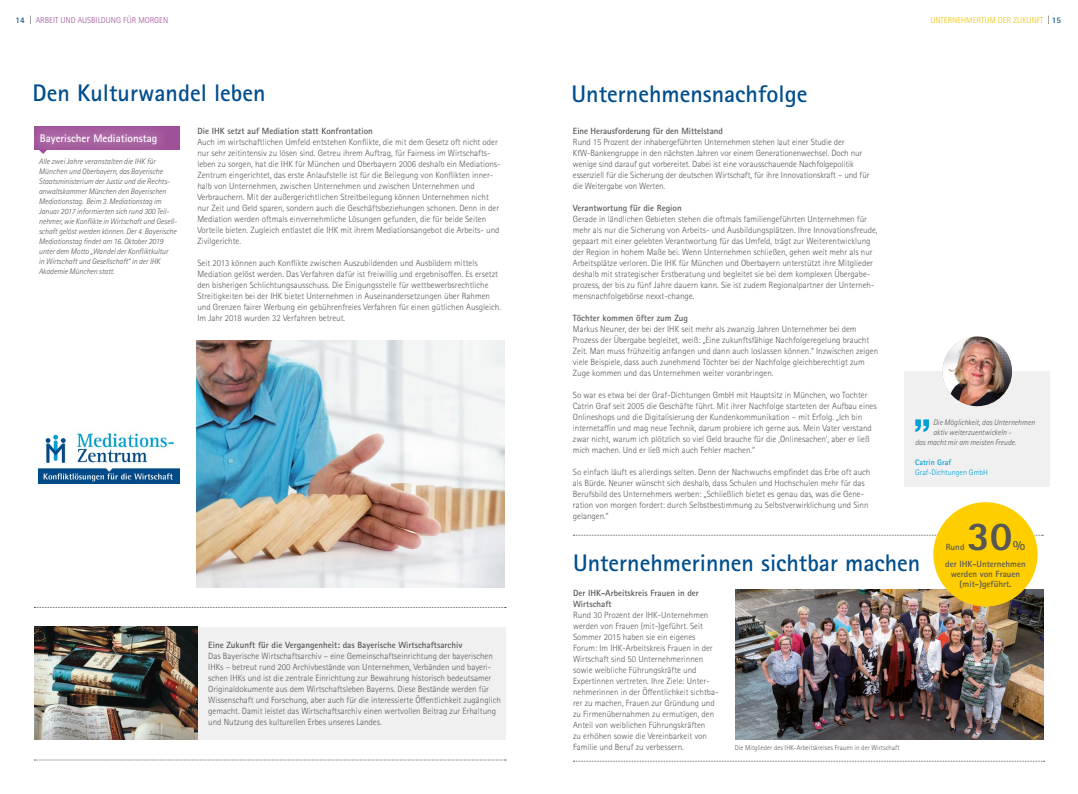
<style>
.page{position:relative;width:1078px;height:794px;background:#fff}
.page>*{position:absolute;margin:0;border:0;box-sizing:border-box;transform-origin:0 0}
.t1{font:800 40.9px "Rotis Sans Serif Std";color:#575756}
.t2{font:700 24px "Rotis Sans Serif Std";color:#004e8d}
.t3{font:800 14px "Rotis Sans Serif Std";color:#575756}
.t4{font:700 11px "Rotis Sans Serif Std";color:#fff}
.t5{font:300 9px/11px "Rotis Sans Serif Std";color:#575756}
.t6{font:700 9px/10px "Rotis Sans Serif Std";color:#575756}
.t7{font:300 8.5px "Rotis Sans Serif Std";color:#9f5198}
.t8{font:300 8.5px "Rotis Sans Serif Std";color:#ecc000}
.t9{font:italic 300 8px/10px "Rotis Sans Serif Std";letter-spacing:-.01em;color:#575756}
.t10{font:300 8px "Rotis Sans Serif Std";color:#009ed4}
.t11{font:700 8px "Rotis Sans Serif Std";color:#009ed4}
.t12{font:300 7px "Rotis Sans Serif Std";color:#575756}
.s1{font-weight:700;color:#004e8d}
.s2{font-family:"Frutiger";font-weight:400;font-stretch:condensed;color:#575756}
.s3{font-weight:700;color:#fff}
</style>
<div class="page">
<div style="left:904px;top:371px;width:145px;height:116px;background:#f0f0f0"></div>
<img style="left:942px;top:336px;width:69px;height:70px;border-radius:35px">
<div style="left:197px;top:626px;width:308px;height:113px;background:#f0f0f0"></div>
<img style="left:197px;top:340px;width:308px;height:247px">
<svg style="left:573px;top:535px;width:469px;height:1px"></svg>
<svg style="left:34px;top:607px;width:472px;height:1px"></svg>
<svg style="left:34px;top:759px;width:472px;height:1px"></svg>
<img style="left:34px;top:626px;width:163px;height:113px">
<img style="left:38px;top:433px;width:142px;height:50px">
<svg style="left:573px;top:761px;width:471px;height:1px"></svg>
<img style="left:735px;top:590px;width:308px;height:149px">
<div style="left:933px;top:502px;width:104px;height:104px;background:#ffce00;border-radius:50%"></div>
<div style="left:34px;top:126px;width:146px;height:24px;background:#9f5198"></div>
<div style="left:23px;top:117px;width:151px;height:44px;background:#fff"></div>
<div style="left:28px;top:121px;width:141px;height:34px;background:#fff;opacity:.75"></div>
<svg style="left:39px;top:150px;width:8px;height:4px"></svg>
<svg style="left:915px;top:419px;width:13px;height:13px"></svg>
<p class="t7" style="left:16px;top:15px;width:154px"><span class="s1">14</span> <span class="s2">|</span> ARBEIT UND AUSBILDUNG FÜR MORGEN</p>
<h2 class="t2" style="left:33px;top:78px;width:234px">Den Kulturwandel leben</h2>
<p class="t4" style="left:40px;top:131px;width:119px">Bayerischer Mediationstag</p>
<p class="t9" style="left:39px;top:157px;width:139px">Alle zwei Jahre veranstalten die IHK für München und Oberbayern, das Bayerische Staatsministerium der Justiz und die Rechts&shy;anwaltskammer München den Bayerischen Mediationstag. Beim 3. Mediationstag im Januar 2017 informierten sich rund 300 Teil&shy;nehmer, wie Konflikte in Wirtschaft und Gesell&shy;schaft gelöst werden können. Der 4. Bayerische Mediationstag findet am 16. Oktober 2019 unter dem Motto „Wandel der Konfliktkultur<br>in Wirtschaft und Gesellschaft“ in der IHK Akademie München statt.</p>
<p class="t6" style="left:197px;top:126px;width:177px">Die IHK setzt auf Mediation statt Konfrontation</p>
<p class="t5" style="left:197px;top:136px;width:305px">Auch im wirtschaftlichen Umfeld entstehen Konflikte, die mit dem Gesetz oft nicht oder nur sehr zeitintensiv zu lösen sind. Getreu ihrem Auftrag, für Fairness im Wirtschafts&shy;leben zu sorgen, hat die IHK für München und Oberbayern 2006 deshalb ein Mediations-Zentrum eingerichtet, das erste Anlaufstelle ist für die Beilegung von Konflikten inner&shy;halb von Unternehmen, zwischen Unternehmen und zwischen Unternehmen und Verbrauchern. Mit der außergerichtlichen Streitbeilegung können Unternehmen nicht nur Zeit und Geld sparen, sondern auch die Geschäftsbeziehungen schonen. Denn in der Mediation werden oftmals einvernehmliche Lösungen gefunden, die für beide Seiten Vorteile bieten. Zugleich entlastet die IHK mit ihrem Mediationsangebot die Arbeits- und Zivilgerichte.</p>
<p class="t5" style="left:197px;top:257px;width:305px">Seit 2013 können auch Konflikte zwischen Auszubildenden und Ausbildern mittels Mediation gelöst werden. Das Verfahren dafür ist freiwillig und ergebnisoffen. Es ersetzt den bisherigen Schlichtungsausschuss. Die Einigungsstelle für wettbewerbsrechtliche Streitigkeiten bei der IHK bietet Unternehmen in Auseinandersetzungen über Rahmen und Grenzen fairer Werbung ein gebührenfreies Verfahren für einen gütlichen Ausgleich.<br>Im Jahr 2018 wurden 32 Verfahren betreut.</p>
<p class="t6" style="left:208px;top:640px;width:255px">Eine Zukunft für die Vergangenheit: das Bayerische Wirtschaftsarchiv</p>
<p class="t5" style="left:208px;top:650px;width:294px">Das Bayerische Wirtschaftsarchiv – eine Gemeinschaftseinrichtung der bayerischen IHKs – betreut rund 200 Archivbestände von Unternehmen, Verbänden und bayeri&shy;schen IHKs und ist die zentrale Einrichtung zur Bewahrung historisch bedeutsamer Originaldokumente aus dem Wirtschaftsleben Bayerns. Diese Bestände werden für Wissenschaft und Forschung, aber auch für die interessierte Öffentlichkeit zugänglich gemacht. Damit leistet das Wirtschaftsarchiv einen wertvollen Beitrag zur Erhaltung und Nutzung des kulturellen Erbes unseres Landes.</p>
<h2 class="t2" style="left:571px;top:79px;width:237px">Unternehmensnachfolge</h2>
<p class="t6" style="left:572px;top:125px;width:151px">Eine Herausforderung für den Mittelstand</p>
<p class="t5" style="left:572px;top:136px;width:298px">Rund 15 Prozent der inhabergeführten Unternehmen stehen laut einer Studie der KfW-Bankengruppe in den nächsten Jahren vor einem Generationenwechsel. Doch nur wenige sind darauf gut vorbereitet. Dabei ist eine vorausschauende Nachfolgepolitik essenziell für die Sicherung der deutschen Wirtschaft, für ihre Innovationskraft – und für die Weitergabe von Werten.</p>
<p class="t6" style="left:572px;top:203px;width:110px">Verantwortung für die Region</p>
<p class="t5" style="left:572px;top:214px;width:306px">Gerade in ländlichen Gebieten stehen die oftmals familiengeführten Unternehmen für mehr als nur die Sicherung von Arbeits- und Ausbildungsplätzen. Ihre Innovationsfreude, gepaart mit einer gelebten Verantwortung für das Umfeld, trägt zur Weiterentwicklung der Region in hohem Maße bei. Wenn Unternehmen schließen, gehen weit mehr als nur Arbeitsplätze verloren. Die IHK für München und Oberbayern unterstützt ihre Mitglieder deshalb mit strategischer Erstberatung und begleitet sie bei dem komplexen Übergabe&shy;prozess, der bis zu fünf Jahre dauern kann. Sie ist zudem Regionalpartner der Unterneh&shy;mensnachfolgebörse nexxt-change.</p>
<p class="t6" style="left:572px;top:313px;width:117px">Töchter kommen öfter zum Zug</p>
<p class="t5" style="left:572px;top:324px;width:307px">Markus Neuner, der bei der IHK seit mehr als zwanzig Jahren Unternehmer bei dem Prozess der Übergabe begleitet, weiß: „Eine zukunftsfähige Nachfolgeregelung braucht Zeit. Man muss frühzeitig anfangen und dann auch loslassen können.“ Inzwischen zeigen viele Beispiele, dass auch zunehmend Töchter bei der Nachfolge gleichberechtigt zum Zuge kommen und das Unternehmen weiter voranbringen.</p>
<p class="t5" style="left:572px;top:390px;width:305px">So war es etwa bei der Graf-Dichtungen GmbH mit Hauptsitz in München, wo Tochter Catrin Graf seit 2005 die Geschäfte führt. Mit ihrer Nachfolge starteten der Aufbau eines Onlineshops und die Digitalisierung der Kundenkommunikation – mit Erfolg. „Ich bin internetaffin und mag neue Technik, darum probiere ich gerne aus. Mein Vater verstand zwar nicht, warum ich plötzlich so viel Geld brauche für die ‚Onlinesachen‘, aber er ließ mich machen. Und er ließ mich auch Fehler machen.“</p>
<p class="t5" style="left:572px;top:467px;width:299px">So einfach läuft es allerdings selten. Denn der Nachwuchs empfindet das Erbe oft auch als Bürde. Neuner wünscht sich deshalb, dass Schulen und Hochschulen mehr für das Berufsbild des Unternehmers werben: „Schließlich bietet es genau das, was die Gene&shy;ration von morgen fordert: durch Selbstbestimmung zu Selbstverwirklichung und Sinn gelangen.“</p>
<p class="t8" style="left:930px;top:15px;width:132px">UNTERNEHMERTUM DER ZUKUNFT <span class="s2">|</span> <span class="s3">15</span></p>
<p class="t9" style="left:932px;top:417px;width:103px">Die Möglichkeit, das Unternehmen</p>
<p class="t9" style="left:932px;top:427px;width:80px">aktiv weiterzuentwickeln -</p>
<p class="t9" style="left:914px;top:437px;width:103px">das macht mir am meisten Freude.</p>
<p class="t11" style="left:914px;top:457px;width:38px">Catrin Graf</p>
<p class="t10" style="left:914px;top:468px;width:74px">Graf-Dichtungen GmbH</p>
<h2 class="t2" style="left:573px;top:548px;width:349px">Unternehmerinnen sichtbar machen</h2>
<p class="t6" style="left:573px;top:587px;width:127px;line-height:11px">Der IHK-Arbeitskreis Frauen in der<br>Wirtschaft</p>
<p class="t5" style="left:573px;top:610px;width:147px">Rund 30 Prozent der IHK-Unternehmen werden von Frauen (mit-)geführt. Seit Sommer 2015 haben sie ein eigenes Forum: Im IHK-Arbeitskreis Frauen in der Wirtschaft sind 50 Unternehmerinnen sowie weibliche Führungskräfte und Expertinnen vertreten. Ihre Ziele: Unter&shy;nehmerinnen in der Öffentlichkeit sichtba&shy;rer zu machen, Frauen zur Gründung und zu Firmenübernahmen zu ermutigen, den Anteil von weiblichen Führungskräften<br>zu erhöhen sowie die Vereinbarkeit von Familie und Beruf zu verbessern.</p>
<p class="t12" style="left:734px;top:744px;width:166px">Die Mitglieder des IHK-Arbeitskreises Frauen in der Wirtschaft</p>
<h1 class="t1" style="left:966px;top:510px;width:47px">30</h1>
<h3 class="t3" style="left:1012px;top:537px;width:14px">%</h3>
<p class="t6" style="left:944px;top:559px;width:82px;text-align:center">der IHK-Unternehmen werden von Frauen (mit-)geführt.</p>
<p class="t6" style="left:945px;top:542px;width:20px">Rund</p>
</div>
